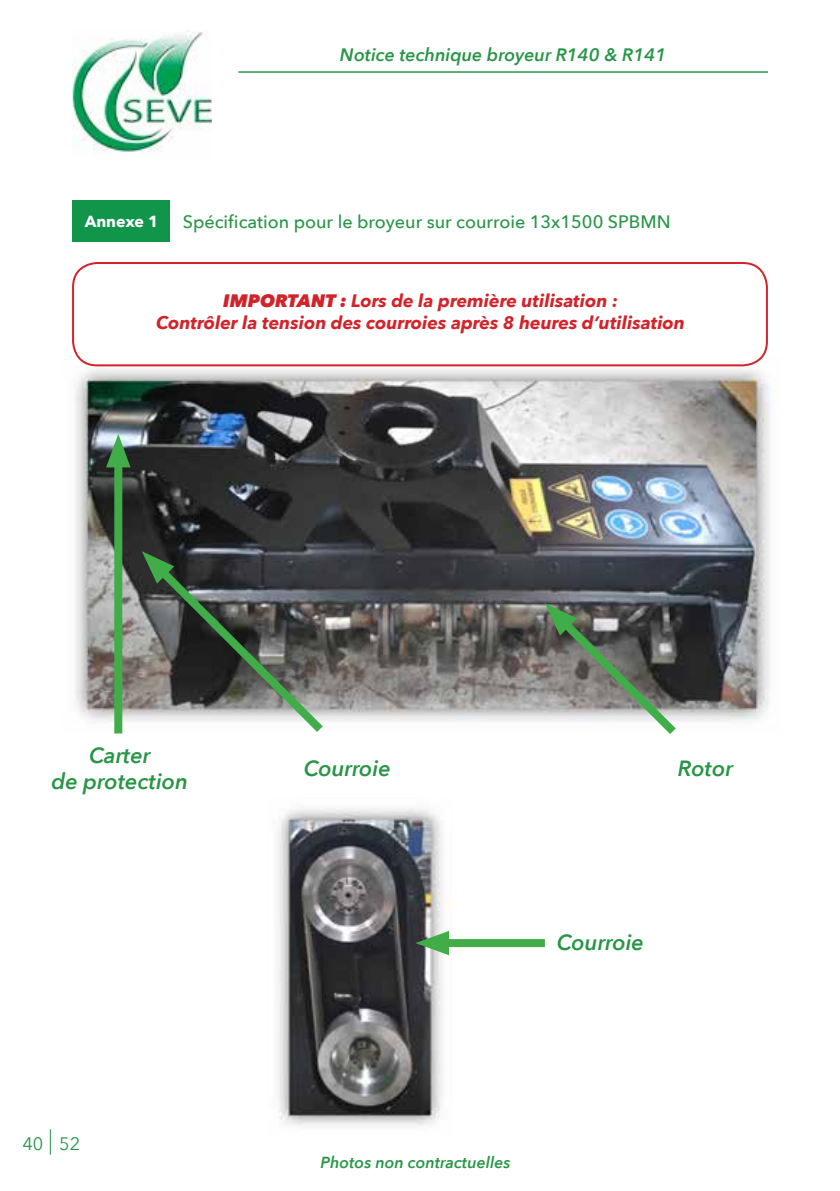
<style>
.page{position:relative;width:840px;height:1191px;background:#fff}
.page>*{position:absolute;margin:0;border:0;box-sizing:border-box;transform-origin:0 0}
.t1{font:italic 600 22px/26.4px "Avenir Next";color:#289546;text-align:center}
.t2{font:italic 700 18px/21.6px "Avenir Next";color:#d2232a;text-align:center}
.t3{font:500 18px "Avenir Next";color:#289546}
.t4{font:italic 600 18px "Avenir Next";color:#289546}
.t5{font:18px "Avenir Next";color:#289546}
.t6{font:italic 600 16px "Avenir Next";color:#289546}
.t7{font:700 16px "Avenir Next";color:#fff}
.s1{font-weight:800}
</style>
<div class="page">
<img style="left:72px;top:31px;width:140px;height:122px">
<hr style="left:238px;top:71px;width:529px;height:2px;background:#289546">
<svg style="left:50px;top:1129px;width:1px;height:25px"></svg>
<div style="left:72px;top:201px;width:98px;height:41px;background:#11954b"></div>
<img style="left:75px;top:355px;width:695px;height:378px">
<div style="left:114px;top:453px;width:8px;height:280px;background:#41ad49"></div>
<svg style="left:106px;top:434px;width:24px;height:33px"></svg>
<svg style="left:142px;top:551px;width:189px;height:182px;background:#636964"></svg>
<svg style="left:544px;top:603px;width:139px;height:131px;background:#798177"></svg>
<img style="left:278px;top:808px;width:174px;height:318px">
<div style="left:72px;top:262px;width:695px;height:104px;border:2px solid #d2232a;border-radius:24px"></div>
<div style="left:435px;top:939px;width:109px;height:8px;background:#41ad49"></div>
<svg style="left:415px;top:931px;width:34px;height:24px"></svg>
<p class="t4" style="left:339px;top:39px;width:328px">Notice technique broyeur R140 &amp; R141</p>
<p class="t7" style="left:85px;top:208px;width:75px">Annexe 1</p>
<p class="t3" style="left:183px;top:206px;width:489px">Spécification pour le broyeur sur courroie 13x1500 SPBMN</p>
<p class="t2" style="left:156px;top:289px;width:530px"><span class="s1">IMPORTANT :</span> Lors de la première utilisation :<br>Contrôler la tension des courroies après 8 heures d’utilisation</p>
<p class="t1" style="left:51px;top:741px;width:138px">Carter<br>de protection</p>
<p class="t5" style="left:22px;top:1128px;width:22px">40</p>
<p class="t5" style="left:59px;top:1128px;width:22px">52</p>
<p class="t1" style="left:303px;top:754px;width:89px">Courroie</p>
<p class="t1" style="left:677px;top:754px;width:56px">Rotor</p>
<p class="t1" style="left:556px;top:928px;width:89px">Courroie</p>
<p class="t6" style="left:320px;top:1148px;width:191px">Photos non contractuelles</p>
</div>
